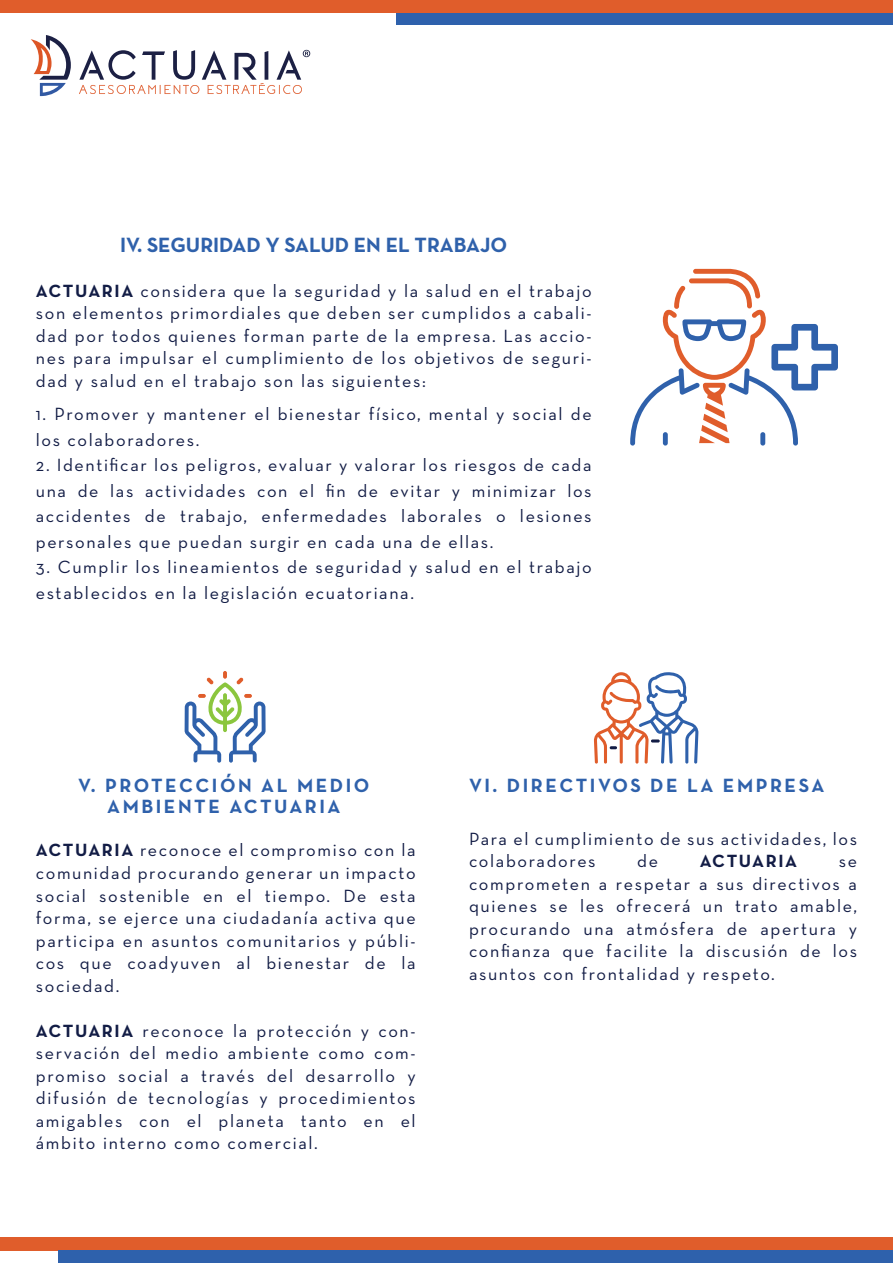
<style>
.page{position:relative;width:893px;height:1263px;background:#fff}
.page>*{position:absolute;margin:0;border:0;box-sizing:border-box;transform-origin:0 0}
.t1{font:700 21px "Neutra Text";color:#2f61ab}
.t2{font:700 19.5px/21px "Neutra Text";letter-spacing:.13em;color:#2f61ab;text-align:center}
.t3{font:18px/22.5px "Neutra Text";letter-spacing:.09em;color:#121c45;text-align:justify}
.t4{font:700 18px "Neutra Text";letter-spacing:.09em;color:#121c45}
.s1{font-weight:700}
</style>
<div class="page">
<svg style="left:31px;top:35px;width:40px;height:61px"></svg>
<svg style="left:79px;top:50px;width:231px;height:44px"></svg>
<svg style="left:630px;top:269px;width:208px;height:177px"></svg>
<svg style="left:185px;top:671px;width:81px;height:92px"></svg>
<div style="left:396px;top:13px;width:497px;height:12px;background:#2e61ac"></div>
<div style="left:0;top:0;width:893px;height:13px;background:#e05d2b"></div>
<div style="left:0;top:1237px;width:893px;height:13px;background:#e05d2b"></div>
<div style="left:59px;top:1250px;width:834px;height:13px;background:#2e61ac"></div>
<svg style="left:594px;top:672px;width:105px;height:92px"></svg>
<p class="t1" style="left:120px;top:231px;width:389px">IV. SEGURIDAD Y SALUD EN EL TRABAJO</p>
<p class="t3" style="left:36px;top:279px;width:557px"><span class="s1">ACTUARIA</span> considera que la seguridad y la salud en el trabajo son elementos primordiales que deben ser cumplidos a cabali&shy;dad por todos quienes forman parte de la empresa. Las accio&shy;nes para impulsar el cumplimiento de los objetivos de seguri&shy;dad y salud en el trabajo son las siguientes:</p>
<p class="t3" style="left:36px;top:401px;width:557px;line-height:25.5px">1. Promover y mantener el bienestar físico, mental y social de los colaboradores.</p>
<p class="t3" style="left:36px;top:452px;width:557px;line-height:25.5px">2. Identificar los peligros, evaluar y valorar los riesgos de cada una de las actividades con el fin de evitar y minimizar los accidentes de trabajo, enfermedades laborales o lesiones personales que puedan surgir en cada una de ellas.</p>
<p class="t3" style="left:36px;top:554px;width:557px;line-height:25.5px">3. Cumplir los lineamientos de seguridad y salud en el trabajo establecidos en la legislación ecuatoriana.</p>
<p class="t2" style="left:78px;top:774px;width:293px">V. PROTECCIÓN AL MEDIO<br>AMBIENTE ACTUARIA</p>
<p class="t3" style="left:36px;top:839px;width:381px"><span class="s1">ACTUARIA</span> reconoce el compromiso con la comunidad procurando generar un impacto social sostenible en el tiempo. De esta forma, se ejerce una ciudadanía activa que participa en asuntos comunitarios y públi&shy;cos que coadyuven al bienestar de la sociedad.</p>
<p class="t3" style="left:36px;top:1019px;width:381px"><span class="s1">ACTUARIA</span> reconoce la protección y con&shy;servación del medio ambiente como com&shy;promiso social a través del desarrollo y difusión de tecnologías y procedimientos amigables con el planeta tanto en el ámbito interno como comercial.</p>
<p class="t2" style="left:469px;top:774px;width:357px">VI. DIRECTIVOS DE LA EMPRESA</p>
<p class="t3" style="left:469px;top:827px;width:390px">Para el cumplimiento de sus actividades, los colaboradores</p>
<p class="t3" style="left:637px;top:850px;width:22px">de</p>
<p class="t4" style="left:700px;top:850px;width:99px">ACTUARIA</p>
<p class="t3" style="left:469px;top:850px;width:390px;text-indent:370px">se comprometen a respetar a sus directivos a quienes se les ofrecerá un trato amable, procurando una atmósfera de apertura y confianza que facilite la discusión de los asuntos con frontalidad y respeto.</p>
</div>
